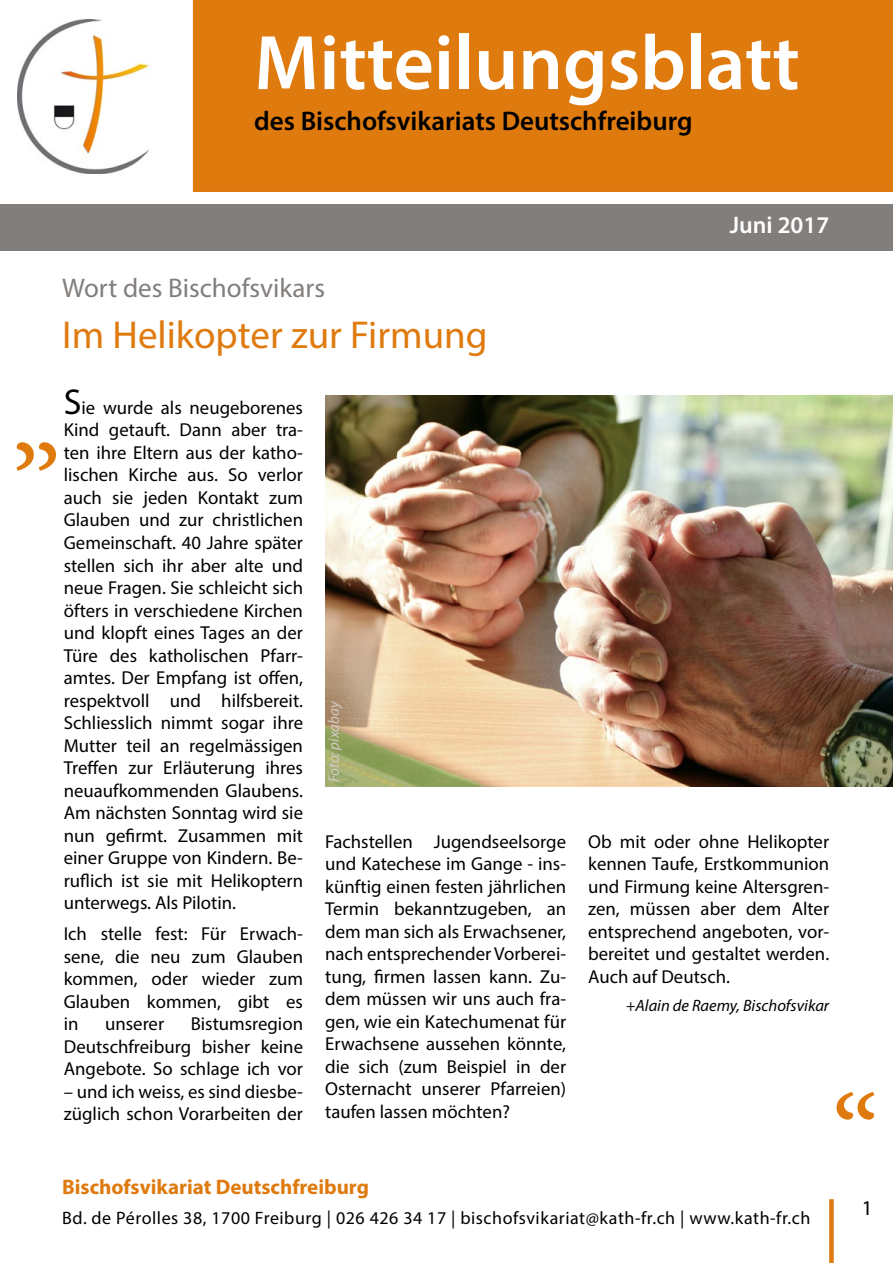
<style>
.page{position:relative;width:893px;height:1263px;background:#fff}
.page>*{position:absolute;margin:0;border:0;box-sizing:border-box;transform-origin:0 0}
.t1{font:120px "Minion Pro";color:#df7a0e}
.t2{font:600 78px "Myriad Pro";color:#fff}
.t3{font:39px "Myriad Pro";color:#df7a0e}
.t4{font:600 27px "Myriad Pro";color:#000}
.t5{font:27px "Myriad Pro";color:#827e7c}
.t6{font:600 24px "Myriad Pro";color:#fff}
.t7{font:700 21px "Myriad Pro";color:#df7a0e}
.t8{font:21px "Myriad Pro";color:#000}
.t9{font:18.75px/22.5px "Myriad Pro";color:#000;text-align:justify}
.t10{font:18px "Myriad Pro";letter-spacing:.03em;color:#000}
.t11{font:italic 16.5px "Myriad Pro";color:#000}
.t12{font:italic 15px "Myriad Pro";color:#d4cac8}
.s1{font-size:36px}
</style>
<div class="page">
<div style="left:192px;top:0;width:701px;height:192px;background:#df7a0e"></div>
<div style="left:829px;top:1199px;width:5px;height:64px;background:#df7a0e"></div>
<div style="left:0;top:204px;width:893px;height:47px;background:#827e7c"></div>
<img style="left:17px;top:19px;width:133px;height:155px">
<img style="left:325px;top:395px;width:568px;height:392px">
<h2 class="t2" style="left:254px;top:13px;width:547px">Mitteilungsblatt</h2>
<h3 class="t4" style="left:254px;top:104px;width:440px">des Bischofsvikariats Deutschfreiburg</h3>
<h3 class="t5" style="left:62px;top:272px;width:264px">Wort des Bischofsvikars</h3>
<h3 class="t3" style="left:62px;top:311px;width:427px">Im Helikopter zur Firmung</h3>
<p class="t9" style="left:64px;top:396px;width:241px"><span class="s1">S</span>ie wurde als neugeborenes Kind getauft. Dann aber tra&shy;ten ihre Eltern aus der katho&shy;lischen Kirche aus. So verlor auch sie jeden Kontakt zum Glauben und zur christlichen Gemeinschaft. 40 Jahre später stellen sich ihr aber alte und neue Fragen. Sie schleicht sich öfters in verschiedene Kirchen und klopft eines Tages an der Türe des katholischen Pfarr&shy;amtes. Der Empfang ist offen, respektvoll und hilfsbereit.<br>Schliesslich nimmt sogar ihre Mutter teil an regelmässigen Treffen zur Erläuterung ihres neuaufkommenden Glaubens.<br>Am nächsten Sonntag wird sie nun gefirmt. Zusammen mit einer Gruppe von Kindern. Be&shy;ruflich ist sie mit Helikoptern unterwegs. Als Pilotin.</p>
<p class="t9" style="left:64px;top:922px;width:241px">Ich stelle fest: Für Erwach&shy;sene, die neu zum Glauben kommen, oder wieder zum Glauben kommen, gibt es in</p>
<h1 class="t1" style="left:11px;top:338px;width:53px">„</h1>
<p class="t9" style="left:64px;top:1012px;width:241px;text-indent:127px">Bistumsregion Deutschfreiburg bisher keine Angebote. So schlage ich vor</p>
<p class="t9" style="left:64px;top:1080px;width:241px">– und ich weiss, es sind diesbe&shy;züglich schon Vorarbeiten der</p>
<p class="t9" style="left:105px;top:1012px;width:61px">unserer</p>
<p class="t12" style="left:324px;top:782px;width:83px;rotate:-90deg">Foto: pixabay</p>
<p class="t9" style="left:325px;top:830px;width:242px">Fachstellen Jugendseelsorge und Katechese im Gange - ins&shy;künftig einen festen jährlichen Termin bekanntzugeben, an dem man sich als Erwachsener, nach entsprechender Vorberei&shy;tung, firmen lassen kann. Zu&shy;dem müssen wir uns auch fra&shy;gen, wie ein Katechumenat für Erwachsene aussehen könnte, die sich (zum Beispiel in der Osternacht unserer Pfarreien) taufen lassen möchten?</p>
<p class="t6" style="left:730px;top:210px;width:101px">Juni 2017</p>
<p class="t9" style="left:588px;top:830px;width:242px">Ob mit oder ohne Helikopter kennen Taufe, Erstkommunion und Firmung keine Altersgren&shy;zen, müssen aber dem Alter entsprechend angeboten, vor&shy;bereitet und gestaltet werden.<br>Auch auf Deutsch.</p>
<p class="t11" style="left:626px;top:995px;width:205px">+Alain de Raemy, Bischofsvikar</p>
<h1 class="t1" style="left:831px;top:1059px;width:49px">“</h1>
<p class="t7" style="left:62px;top:1173px;width:308px">Bischofsvikariat Deutschfreiburg</p>
<p class="t10" style="left:62px;top:1207px;width:750px">Bd. de Pérolles 38, 1700 Freiburg | 026 426 34 17 | bischofsvikariat@kath-fr.ch | www.kath-fr.ch</p>
<p class="t8" style="left:862px;top:1195px;width:12px">1</p>
</div>
